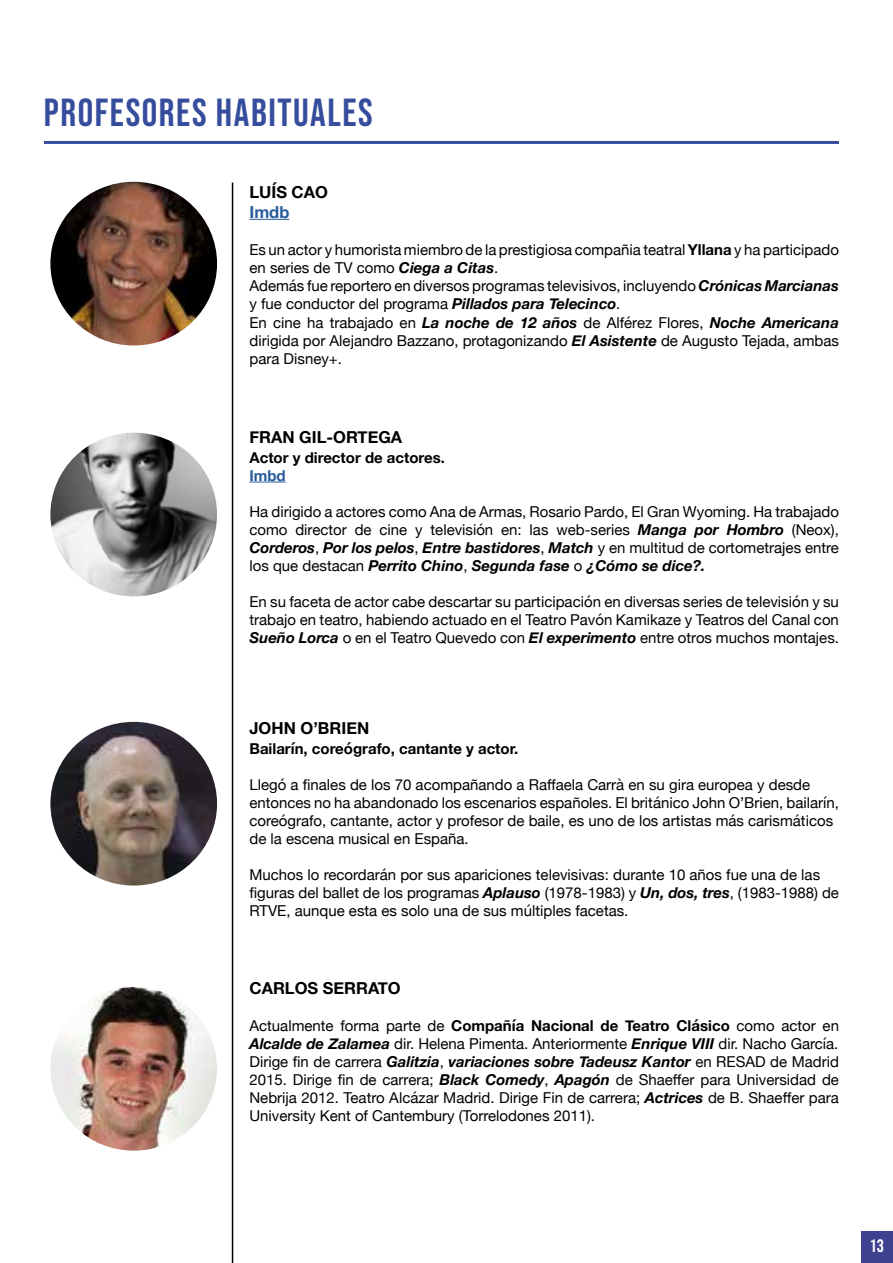
<style>
.page{position:relative;width:893px;height:1263px;background:#fff}
.page>*{position:absolute;margin:0;border:0;box-sizing:border-box;transform-origin:0 0}
.t1{font:39px "Bebas Neue";letter-spacing:.04em;color:#354d9c}
.t2{font:18px "Bebas Neue";color:#fff}
.t3{font:700 16.5px "Helvetica Neue";color:#000}
.t4{font:700 16.5px "Helvetica Neue";color:#275b9b}
.t5{font:15px/18px "Helvetica Neue";color:#000}
.t6{font:700 15px "Helvetica Neue";color:#000}
.t7{font:700 15px "Helvetica Neue";color:#275b9b}
.s1{font-weight:700}
.s2{font-weight:700;font-style:italic}
</style>
<div class="page">
<hr style="left:0;top:1231px;width:1px;height:31px;background:#3d418f">
<div style="left:861px;top:1231px;width:32px;height:31px;background:#3d418f"></div>
<hr style="left:232px;top:183px;width:1px;height:1080px;background:#000">
<hr style="left:249px;top:219px;width:40px;height:1px;background:#275b9b">
<hr style="left:249px;top:482px;width:37px;height:1px;background:#275b9b">
<img style="left:50px;top:722px;width:167px;height:163px">
<img style="left:50px;top:987px;width:167px;height:164px">
<img style="left:50px;top:433px;width:167px;height:163px">
<img style="left:50px;top:182px;width:167px;height:163px">
<hr style="left:44px;top:141px;width:795px;height:3px;background:#354d9c">
<h1 class="t1" style="left:44px;top:91px;width:330px">PROFESORES HABITUALES</h1>
<p class="t3" style="left:249px;top:179px;width:80px">LUÍS CAO</p>
<p class="t4" style="left:249px;top:199px;width:41px">Imdb</p>
<p class="t5" style="left:249px;top:242px;width:591px">Es un actor y humorista miembro de la prestigiosa compañia teatral <span class="s1">Yllana</span> y ha participado en series de TV como <span class="s2">Ciega a Citas</span>.<br>Además fue reportero en diversos programas televisivos, incluyendo <span class="s2">Crónicas Marcianas </span>y fue conductor del programa <span class="s2">Pillados para Telecinco</span>.<br>En cine ha trabajado en <span class="s2">La noche de 12 años</span> de Alférez Flores, <span class="s2">Noche Americana </span>dirigida por Alejandro Bazzano, protagonizando <span class="s2">El Asistente</span> de Augusto Tejada, ambas para Disney+.</p>
<p class="t3" style="left:249px;top:424px;width:154px">FRAN GIL-ORTEGA</p>
<p class="t6" style="left:249px;top:445px;width:197px">Actor y director de actores.</p>
<p class="t7" style="left:249px;top:463px;width:38px">Imbd</p>
<p class="t5" style="left:249px;top:503px;width:591px;text-align:justify">Ha dirigido a actores como Ana de Armas, Rosario Pardo, El Gran Wyoming. Ha trabajado como director de cine y televisión en: las web-series <span class="s2">Manga por Hombro</span> (Neox), <span class="s2">Corderos</span>, <span class="s2">Por los pelos</span>, <span class="s2">Entre bastidores</span>, <span class="s2">Match</span> y en multitud de cortometrajes entre los que destacan <span class="s2">Perrito Chino</span>, <span class="s2">Segunda fase</span> o <span class="s2">¿Cómo se dice?.</span></p>
<p class="t5" style="left:249px;top:593px;width:591px;text-align:justify">En su faceta de actor cabe descartar su participación en diversas series de televisión y su trabajo en teatro, habiendo actuado en el Teatro Pavón Kamikaze y Teatros del Canal con <span class="s2">Sueño Lorca</span> o en el Teatro Quevedo con <span class="s2">El experimento</span> entre otros muchos montajes.</p>
<p class="t3" style="left:249px;top:715px;width:121px">JOHN O’BRIEN</p>
<p class="t6" style="left:249px;top:737px;width:270px">Bailarín, coreógrafo, cantante y actor.</p>
<p class="t5" style="left:249px;top:777px;width:591px">Llegó a finales de los 70 acompañando a Raffaela Carrà en su gira europea y desde entonces no ha abandonado los escenarios españoles. El británico John O’Brien, bailarín, coreógrafo, cantante, actor y profesor de baile, es uno de los artistas más carismáticos de la escena musical en España.</p>
<p class="t5" style="left:249px;top:867px;width:591px">Muchos lo recordarán por sus apariciones televisivas: durante 10 años fue una de las figuras del ballet de los programas <span class="s2">Aplauso</span> (1978-1983) y <span class="s2">Un, dos, tres</span>, (1983-1988) de<br>RTVE, aunque esta es solo una de sus múltiples facetas.</p>
<p class="t3" style="left:249px;top:975px;width:153px">CARLOS SERRATO</p>
<p class="t5" style="left:249px;top:1018px;width:591px;text-align:justify">Actualmente forma parte de <span class="s1">Compañía Nacional de Teatro Clásico</span> como actor en <span class="s2">Alcalde de Zalamea</span> dir. Helena Pimenta. Anteriormente <span class="s2">Enrique VIII</span> dir. Nacho García.<br>Dirige fin de carrera <span class="s2">Galitzia</span>, <span class="s2">variaciones sobre Tadeusz Kantor</span> en RESAD de Madrid 2015. Dirige fin de carrera; <span class="s2">Black Comedy</span>, <span class="s2">Apagón</span> de Shaeffer para Universidad de Nebrija 2012. Teatro Alcázar Madrid. Dirige Fin de carrera; <span class="s2">Actrices</span> de B. Shaeffer para University Kent of Cantembury (Torrelodones 2011).</p>
<p class="t2" style="left:869px;top:1235px;width:16px">13</p>
</div>
